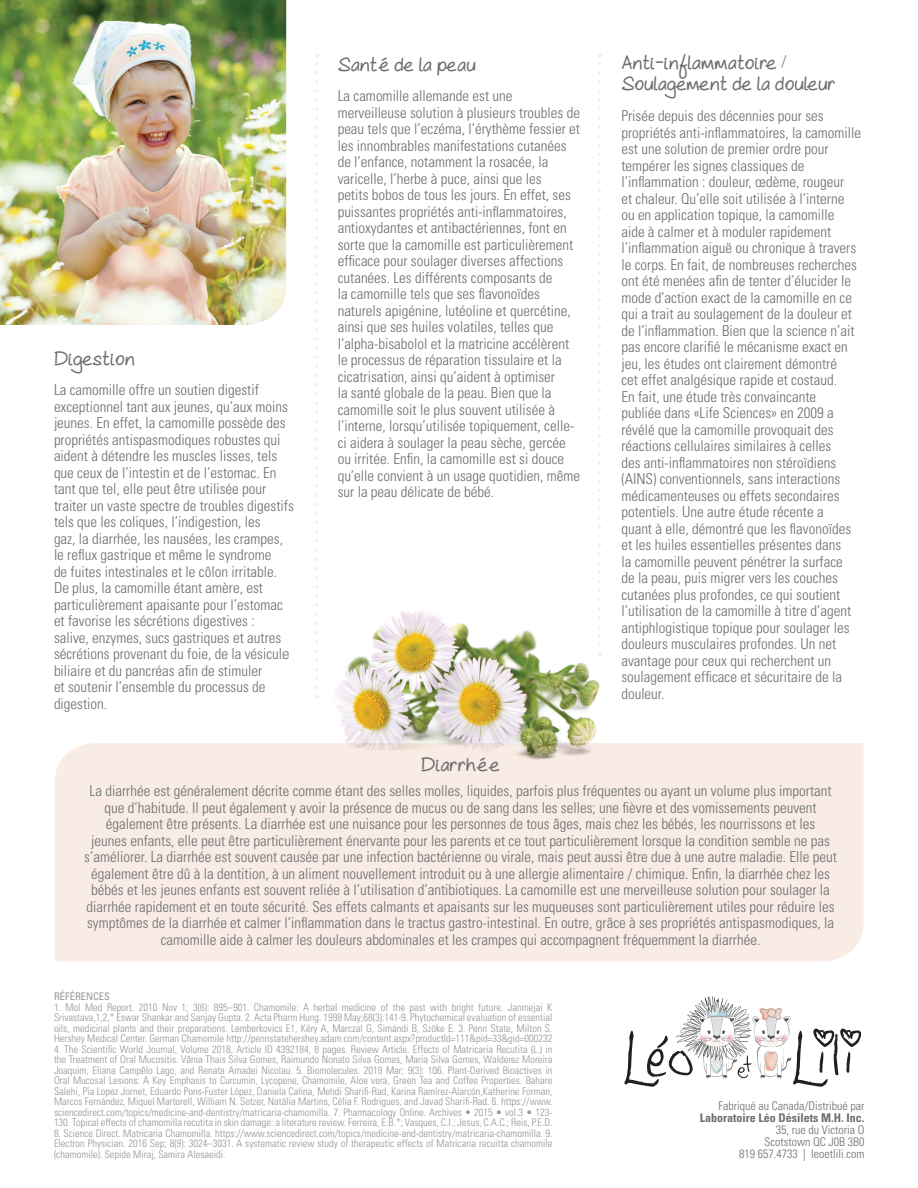
<style>
.page{position:relative;width:918px;height:1188px;background:#fff}
.page>*{position:absolute;margin:0;border:0;box-sizing:border-box;transform-origin:0 0}
.t1{font:800 19.5px/21px "As Cute As";color:#6c6d70}
.t2{font:300 condensed 15px/16.5px "Univers";color:#6c6d70}
.t3{font:300 condensed 12px/12px "Univers";color:#6c6d70;text-align:right}
.t4{font:700 condensed 12px "Univers";color:#6c6d70}
.t5{font:300 condensed 10.5px/10.5px "Univers";color:#939598;text-align:justify}
.t6{font:condensed 10.5px "Univers";color:#939598}
.s1{font-family:"Univers";font-weight:300;font-stretch:condensed;font-size:15px}
</style>
<div class="page">
<img style="left:0;top:0;width:286px;height:325px">
<svg style="left:598px;top:54px;width:3px;height:509px"></svg>
<svg style="left:315px;top:54px;width:3px;height:507px"></svg>
<div style="left:55px;top:743px;width:809px;height:219px;background:#f8ece5"></div>
<img style="left:285px;top:563px;width:341px;height:227px">
<svg style="left:625px;top:996px;width:236px;height:91px"></svg>
<h1 class="t1" style="left:54px;top:348px;width:82px">Digestion</h1>
<p class="t2" style="left:54px;top:382px;width:241px">La camomille offre un soutien digestif exceptionnel tant aux jeunes, qu’aux moins jeunes. En effet, la camomille possède des propriétés antispasmodiques robustes qui aident à détendre les muscles lisses, tels que ceux de l’intestin et de l’estomac. En tant que tel, elle peut être utilisée pour traiter un vaste spectre de troubles digestifs tels que les coliques, l’indigestion, les<br>gaz, la diarrhée, les nausées, les crampes, le reflux gastrique et même le syndrome<br>de fuites intestinales et le côlon irritable.<br>De plus, la camomille étant amère, est particulièrement apaisante pour l’estomac et favorise les sécrétions digestives :<br>salive, enzymes, sucs gastriques et autres sécrétions provenant du foie, de la vésicule biliaire et du pancréas afin de stimuler<br>et soutenir l’ensemble du processus de digestion.</p>
<h1 class="t1" style="left:338px;top:54px;width:140px">Santé de la peau</h1>
<p class="t2" style="left:338px;top:88px;width:244px">La camomille allemande est une merveilleuse solution à plusieurs troubles de peau tels que l’eczéma, l’érythème fessier et les innombrables manifestations cutanées de l’enfance, notamment la rosacée, la varicelle, l’herbe à puce, ainsi que les<br>petits bobos de tous les jours. En effet, ses puissantes propriétés anti-inflammatoires, antioxydantes et antibactériennes, font en sorte que la camomille est particulièrement efficace pour soulager diverses affections cutanées. Les différents composants de<br>la camomille tels que ses flavonoïdes naturels apigénine, lutéoline et quercétine, ainsi que ses huiles volatiles, telles que l’alpha-bisabolol et la matricine accélèrent le processus de réparation tissulaire et la cicatrisation, ainsi qu’aident à optimiser<br>la santé globale de la peau. Bien que la camomille soit le plus souvent utilisée à l’interne, lorsqu’utilisée topiquement, celle&shy;ci aidera à soulager la peau sèche, gercée ou irritée. Enfin, la camomille est si douce qu’elle convient à un usage quotidien, même sur la peau délicate de bébé.</p>
<h1 class="t1" style="left:621px;top:52px;width:216px">Anti-inflammatoire <span class="s1">/<br></span>Soulagement de la douleur</h1>
<p class="t2" style="left:621px;top:108px;width:241px">Prisée depuis des décennies pour ses propriétés anti-inflammatoires, la camomille est une solution de premier ordre pour tempérer les signes classiques de l’inflammation : douleur, œdème, rougeur<br>et chaleur. Qu’elle soit utilisée à l’interne ou en application topique, la camomille aide à calmer et à moduler rapidement l’inflammation aiguë ou chronique à travers le corps. En fait, de nombreuses recherches ont été menées afin de tenter d’élucider le mode d’action exact de la camomille en ce qui a trait au soulagement de la douleur et de l’inflammation. Bien que la science n’ait pas encore clarifié le mécanisme exact en jeu, les études ont clairement démontré<br>cet effet analgésique rapide et costaud.<br>En fait, une étude très convaincante<br>publiée dans «Life Sciences» en 2009 a révélé que la camomille provoquait des réactions cellulaires similaires à celles<br>des anti-inflammatoires non stéroïdiens (AINS) conventionnels, sans interactions médicamenteuses ou effets secondaires potentiels. Une autre étude récente a<br>quant à elle, démontré que les flavonoïdes et les huiles essentielles présentes dans<br>la camomille peuvent pénétrer la surface<br>de la peau, puis migrer vers les couches cutanées plus profondes, ce qui soutient l’utilisation de la camomille à titre d’agent antiphlogistique topique pour soulager les douleurs musculaires profondes. Un net avantage pour ceux qui recherchent un soulagement efficace et sécuritaire de la douleur.</p>
<h1 class="t1" style="left:421px;top:754px;width:80px">Diarrhée</h1>
<p class="t2" style="left:84px;top:783px;width:754px;text-align:center">La diarrhée est généralement décrite comme étant des selles molles, liquides, parfois plus fréquentes ou ayant un volume plus important que d’habitude. Il peut également y avoir la présence de mucus ou de sang dans les selles; une fièvre et des vomissements peuvent également être présents. La diarrhée est une nuisance pour les personnes de tous âges, mais chez les bébés, les nourrissons et les<br>jeunes enfants, elle peut être particulièrement énervante pour les parents et ce tout particulièrement lorsque la condition semble ne pas s’améliorer. La diarrhée est souvent causée par une infection bactérienne ou virale, mais peut aussi être due à une autre maladie. Elle peut également être dû à la dentition, à un aliment nouvellement introduit ou à une allergie alimentaire / chimique. Enfin, la diarrhée chez les bébés et les jeunes enfants est souvent reliée à l’utilisation d’antibiotiques. La camomille est une merveilleuse solution pour soulager la diarrhée rapidement et en toute sécurité. Ses effets calmants et apaisants sur les muqueuses sont particulièrement utiles pour réduire les symptômes de la diarrhée et calmer l’inflammation dans le tractus gastro-intestinal. En outre, grâce à ses propriétés antispasmodiques, la camomille aide à calmer les douleurs abdominales et les crampes qui accompagnent fréquemment la diarrhée.</p>
<p class="t6" style="left:54px;top:990px;width:58px">RÉFÉRENCES</p>
<p class="t5" style="left:54px;top:1002px;width:500px">1. Mol Med Report. 2010 Nov 1; 3(6): 895–901. Chamomile: A herbal medicine of the past with bright future. Janmejai K Srivastava,1,2,* Eswar Shankar and Sanjay Gupta. 2. Acta Pharm Hung. 1998 May;68(3):141-9. Phytochemical evaluation of essential oils, medicinal plants and their preparations. Lemberkovics E1, Kéry A, Marczal G, Simándi B, Szöke E. 3. Penn State, Milton S.<br>Hershey Medical Center. German Chamomile http://pennstatehershey.adam.com/content.aspx?productId=111&amp;pid=33&amp;gid=000232</p>
<p class="t5" style="left:54px;top:1044px;width:500px">4. The Scientific World Journal, Volume 2018, Article ID 4392184, 8 pages. Review Article. Effects of Matricaria Recutita (L.) in the Treatment of Oral Mucositis. Vânia Thais Silva Gomes, Raimundo Nonato Silva Gomes, Maria Silva Gomes, Walderez Moreira Joaquim, Eliana Campêlo Lago, and Renata Amadei Nicolau. 5. Biomolecules. 2019 Mar; 9(3): 106. Plant-Derived Bioactives in Oral Mucosal Lesions: A Key Emphasis to Curcumin, Lycopene, Chamomile, Aloe vera, Green Tea and Coffee Properties. Bahare Salehi, Pia Lopez Jornet, Eduardo Pons-Fuster López, Daniela Calina, Mehdi Sharifi-Rad, Karina Ramírez-Alarcón,Katherine Forman, Marcos Fernández, Miquel Martorell, William N. Setzer, Natália Martins, Célia F. Rodrigues, and Javad Sharifi-Rad. 6. https://www. sciencedirect.com/topics/medicine-and-dentistry/matricaria-chamomilla. 7. Pharmacology Online. Archives • 2015 • vol.3 • 123- 130. Topical effects of chamomilla recutita in skin damage: a literature review. Ferreira, E.B.*; Vasques, C.I.; Jesus, C.A.C.; Reis, P.E.D.</p>
<p class="t5" style="left:54px;top:1128px;width:500px">8. Science Direct. Matricaria Chamomilla. https://www.sciencedirect.com/topics/medicine-and-dentistry/matricaria-chamomilla. 9.<br>Electron Physician. 2016 Sep; 8(9): 3024–3031. A systematic review study of therapeutic effects of Matricaria recuitta chamomile (chamomile). Sepide Miraj, Samira Alesaeidi.</p>
<p class="t3" style="left:718px;top:1100px;width:147px">Fabriqué au Canada/Distribué par</p>
<p class="t4" style="left:700px;top:1110px;width:166px">Laboratoire Léo Désilets M.H. Inc.</p>
<p class="t3" style="left:739px;top:1124px;width:127px">35, rue du Victoria O<br>Scotstown QC J0B 3B0<br>819 657.4733 | leoetlili.com</p>
</div>
